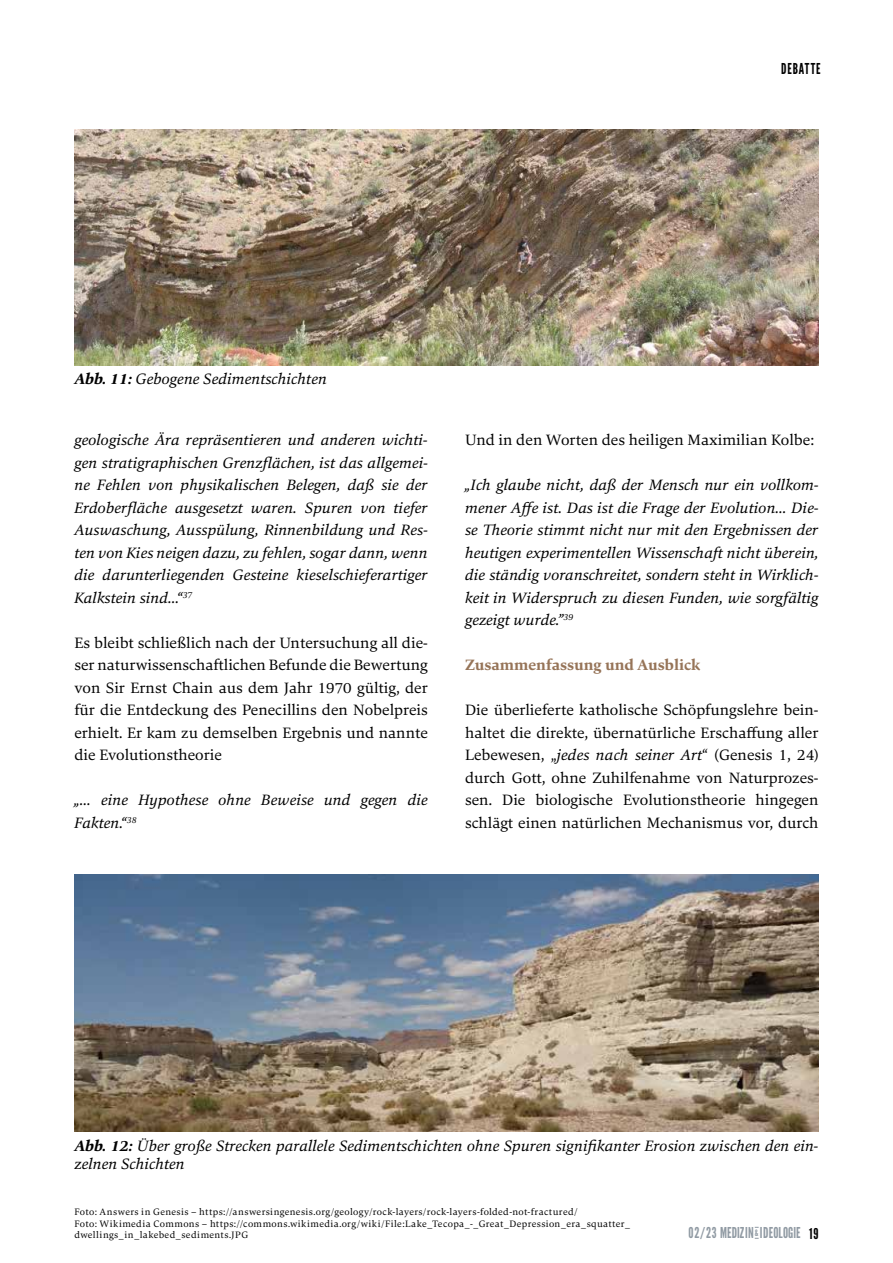
<style>
.page{position:relative;width:893px;height:1263px;background:#fff}
.page>*{position:absolute;margin:0;border:0;box-sizing:border-box;transform-origin:0 0}
.t1{font:italic 15.75px/22.5px "Carat";color:#000;text-align:justify}
.t2{font:15.75px/22.5px "Carat";color:#000;text-align:justify}
.t3{font:700 15.75px "Carat";color:#967458}
.t4{font:15px "League Gothic";letter-spacing:.01em;color:#909aa3;scale:.96 1}
.t5{font:15px "League Gothic";letter-spacing:.06em;color:#000;scale:.96 1}
.t6{font:9.75px/11.7px "Carat";letter-spacing:.04em;color:#000}
.s1{font-weight:700}
.s2{font-style:italic}
.s3{font-size:14.85px;color:#000}
</style>
<div class="page">
<img style="left:74px;top:129px;width:745px;height:236px">
<img style="left:74px;top:874px;width:745px;height:257px">
<p class="t5" style="left:781px;top:60px;width:43px">DEBATTE</p>
<p class="t1" style="left:74px;top:367px;width:254px"><span class="s1">Abb. 11:</span> Gebogene Sedimentschichten</p>
<p class="t1" style="left:74px;top:429px;width:355px">geologische Ära repräsentieren und anderen wichti&shy;gen stratigraphischen Grenzflächen, ist das allgemei&shy;ne Fehlen von physikalischen Belegen, daß sie der Erdoberfläche ausgesetzt waren. Spuren von tiefer Auswaschung, Ausspülung, Rinnenbildung und Res&shy;ten von Kies neigen dazu, zu fehlen, sogar dann, wenn die darunterliegenden Gesteine kieselschieferartiger Kalkstein sind...“<sup>37</sup></p>
<p class="t2" style="left:74px;top:631px;width:355px">Es bleibt schließlich nach der Untersuchung all die&shy;ser naturwissenschaftlichen Befunde die Bewertung von Sir Ernst Chain aus dem Jahr 1970 gültig, der für die Entdeckung des Penecillins den Nobelpreis erhielt. Er kam zu demselben Ergebnis und nannte die Evolutionstheorie</p>
<p class="t1" style="left:74px;top:789px;width:355px">„... eine Hypothese ohne Beweise und gegen die<br>Fakten.“<sup>38</sup></p>
<p class="t2" style="left:465px;top:429px;width:350px">Und in den Worten des heiligen Maximilian Kolbe:</p>
<p class="t1" style="left:465px;top:474px;width:355px">„Ich glaube nicht, daß der Mensch nur ein vollkom&shy;mener Affe ist. Das ist die Frage der Evolution... Die&shy;se Theorie stimmt nicht nur mit den Ergebnissen der heutigen experimentellen Wissenschaft nicht überein, die ständig voranschreitet, sondern steht in Wirklich&shy;keit in Widerspruch zu diesen Funden, wie sorgfältig gezeigt wurde.”<sup>39</sup></p>
<p class="t3" style="left:465px;top:655px;width:237px">Zusammenfassung und Ausblick</p>
<p class="t2" style="left:465px;top:699px;width:355px">Die überlieferte katholische Schöpfungslehre bein&shy;haltet die direkte, übernatürliche Erschaffung aller Lebewesen, „<span class="s2">jedes nach seiner Art</span>“ (Genesis 1, 24) durch Gott, ohne Zuhilfenahme von Naturprozes&shy;sen. Die biologische Evolutionstheorie hingegen schlägt einen natürlichen Mechanismus vor, durch</p>
<p class="t1" style="left:74px;top:1136px;width:746px;line-height:18.9px"><span class="s1">Abb. 12:</span> Über große Strecken parallele Sedimentschichten ohne Spuren signifikanter Erosion zwischen den ein&shy;zelnen Schichten</p>
<p class="t6" style="left:74px;top:1206px;width:557px">Foto: Answers in Genesis – https://answersingenesis.org/geology/rock-layers/rock-layers-folded-not-fractured/<br>Foto: Wikimedia Commons – https://commons.wikimedia.org/wiki/File:Lake_Tecopa_-_Great_Depression_era_squatter_ dwellings_in_lakebed_sediments.JPG</p>
<p class="t4" style="left:689px;top:1224px;width:137px">02/23 MEDIZIN<sup>&amp;</sup> I DEOLOGIE <span class="s3">19</span></p>
</div>
